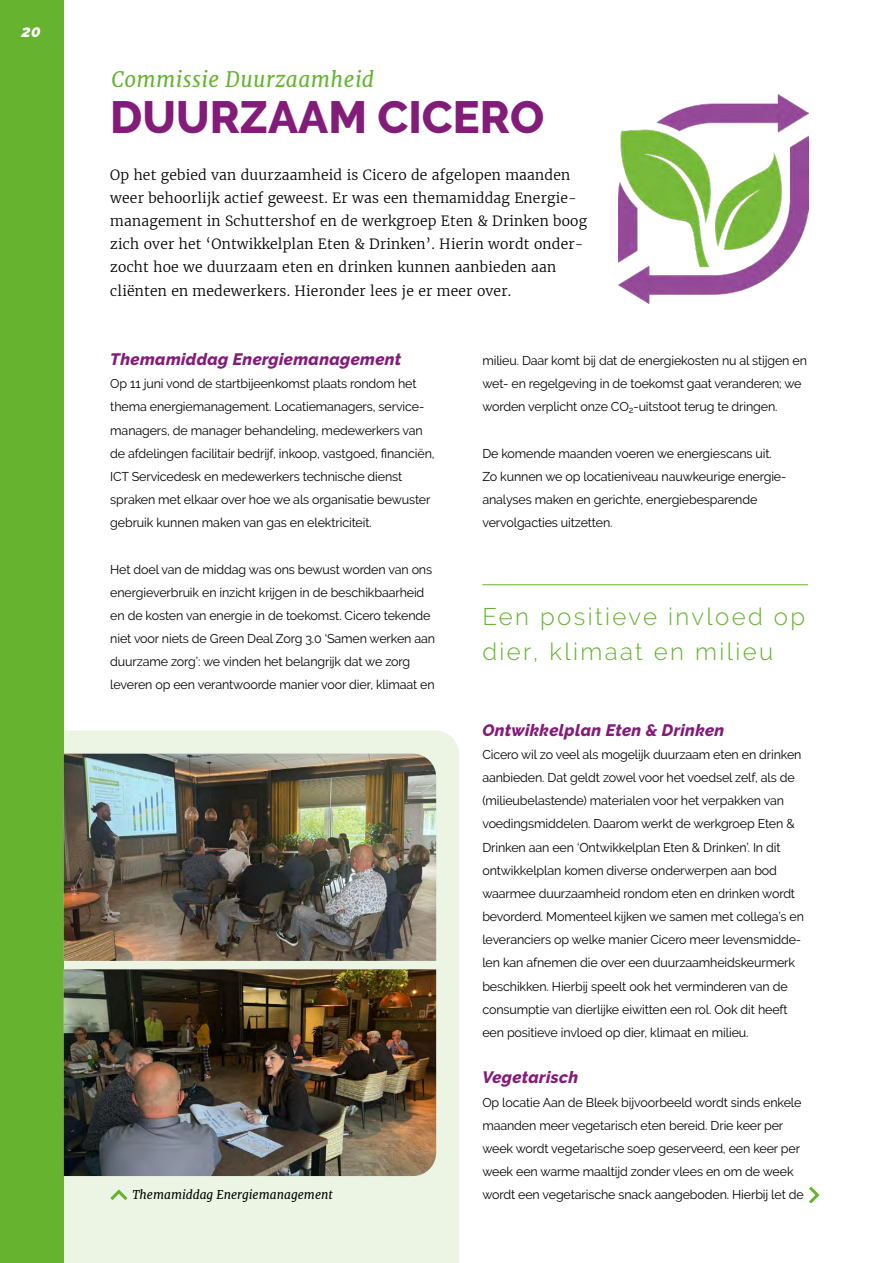
<style>
.page{position:relative;width:893px;height:1263px;background:#fff}
.page>*{position:absolute;margin:0;border:0;box-sizing:border-box;transform-origin:0 0}
.t1{font:800 45px "Raleway";color:#831b78}
.t2{font:300 24px/34.5px "Raleway";letter-spacing:.1em;color:#65b32e}
.t3{font:italic 21px "Merriweather";letter-spacing:.02em;color:#65b32e}
.t4{font:italic 800 16.5px "Raleway";letter-spacing:.02em;color:#831b78}
.t5{font:italic 800 16.5px "Raleway";color:#fff}
.t6{font:300 13.95px/23.1px "Merriweather";letter-spacing:.015em;color:#000}
.t7{font:12.75px/23.1px "Raleway";letter-spacing:-.01em;color:#000}
.t8{font:italic 12px "Merriweather";color:#000}
</style>
<div class="page">
<div style="left:64px;top:731px;width:395px;height:532px;background:#ecf4e3"></div>
<div style="left:0;top:0;width:64px;height:1263px;background:#65b32e"></div>
<img style="left:618px;top:95px;width:190px;height:209px">
<svg style="left:809px;top:1186px;width:11px;height:18px"></svg>
<hr style="left:482px;top:584px;width:326px;height:1px;background:#65b32e">
<img style="left:64px;top:754px;width:372px;height:207px">
<img style="left:64px;top:969px;width:372px;height:207px">
<svg style="left:107px;top:1187px;width:24px;height:16px"></svg>
<p class="t5" style="left:21px;top:21px;width:21px">20</p>
<h3 class="t3" style="left:111px;top:65px;width:264px">Commissie Duurzaamheid</h3>
<h1 class="t1" style="left:110px;top:92px;width:435px">DUURZAAM CICERO</h1>
<p class="t6" style="left:110px;top:163px;width:478px">Op het gebied van duurzaamheid is Cicero de afgelopen maanden weer behoorlijk actief geweest. Er was een themamiddag Energie&shy;management in Schuttershof en de werkgroep Eten &amp; Drinken boog zich over het ‘Ontwikkelplan Eten &amp; Drinken’. Hierin wordt onder&shy;zocht hoe we duurzaam eten en drinken kunnen aanbieden aan cliënten en medewerkers. Hieronder lees je er meer over.</p>
<p class="t4" style="left:110px;top:350px;width:293px">Themamiddag Energiemanagement</p>
<p class="t7" style="left:110px;top:372px;width:326px">Op 11 juni vond de startbijeenkomst plaats rondom het thema energiemanagement. Locatiemanagers, service&shy;managers, de manager behandeling, medewerkers van de afdelingen facilitair bedrijf, inkoop, vastgoed, financiën, ICT Servicedesk en medewerkers technische dienst spraken met elkaar over hoe we als organisatie bewuster gebruik kunnen maken van gas en elektriciteit.</p>
<p class="t7" style="left:110px;top:557px;width:326px">Het doel van de middag was ons bewust worden van ons energieverbruik en inzicht krijgen in de beschikbaarheid en de kosten van energie in de toekomst. Cicero tekende niet voor niets de Green Deal Zorg 3.0 ‘Samen werken aan duurzame zorg’: we vinden het belangrijk dat we zorg leveren op een verantwoorde manier voor dier, klimaat en</p>
<p class="t8" style="left:132px;top:1187px;width:202px">Themamiddag Energiemanagement</p>
<p class="t7" style="left:482px;top:349px;width:326px">milieu. Daar komt bij dat de energiekosten nu al stijgen en wet- en regelgeving in de toekomst gaat veranderen; we worden verplicht onze CO<sub>2</sub>-uitstoot terug te dringen.</p>
<p class="t7" style="left:482px;top:442px;width:306px">De komende maanden voeren we energiescans uit.<br>Zo kunnen we op locatieniveau nauwkeurige energie&shy;analyses maken en gerichte, energiebesparende vervolgacties uitzetten.</p>
<h2 class="t2" style="left:482px;top:599px;width:324px">Een positieve invloed op dier, klimaat en milieu</h2>
<p class="t4" style="left:482px;top:720px;width:244px">Ontwikkelplan Eten &amp; Drinken</p>
<p class="t7" style="left:482px;top:743px;width:323px">Cicero wil zo veel als mogelijk duurzaam eten en drinken aanbieden. Dat geldt zowel voor het voedsel zelf, als de (milieubelastende) materialen voor het verpakken van voedingsmiddelen. Daarom werkt de werkgroep Eten &amp; Drinken aan een ‘Ontwikkelplan Eten &amp; Drinken’. In dit ontwikkelplan komen diverse onderwerpen aan bod waarmee duurzaamheid rondom eten en drinken wordt bevorderd. Momenteel kijken we samen met collega’s en leveranciers op welke manier Cicero meer levensmidde&shy;len kan afnemen die over een duurzaamheidskeurmerk beschikken. Hierbij speelt ook het verminderen van de consumptie van dierlijke eiwitten een rol. Ook dit heeft een positieve invloed op dier, klimaat en milieu.</p>
<p class="t4" style="left:482px;top:1068px;width:97px">Vegetarisch</p>
<p class="t7" style="left:482px;top:1090px;width:323px">Op locatie Aan de Bleek bijvoorbeeld wordt sinds enkele maanden meer vegetarisch eten bereid. Drie keer per week wordt vegetarische soep geserveerd, een keer per week een warme maaltijd zonder vlees en om de week wordt een vegetarische snack aangeboden. Hierbij let de</p>
</div>
